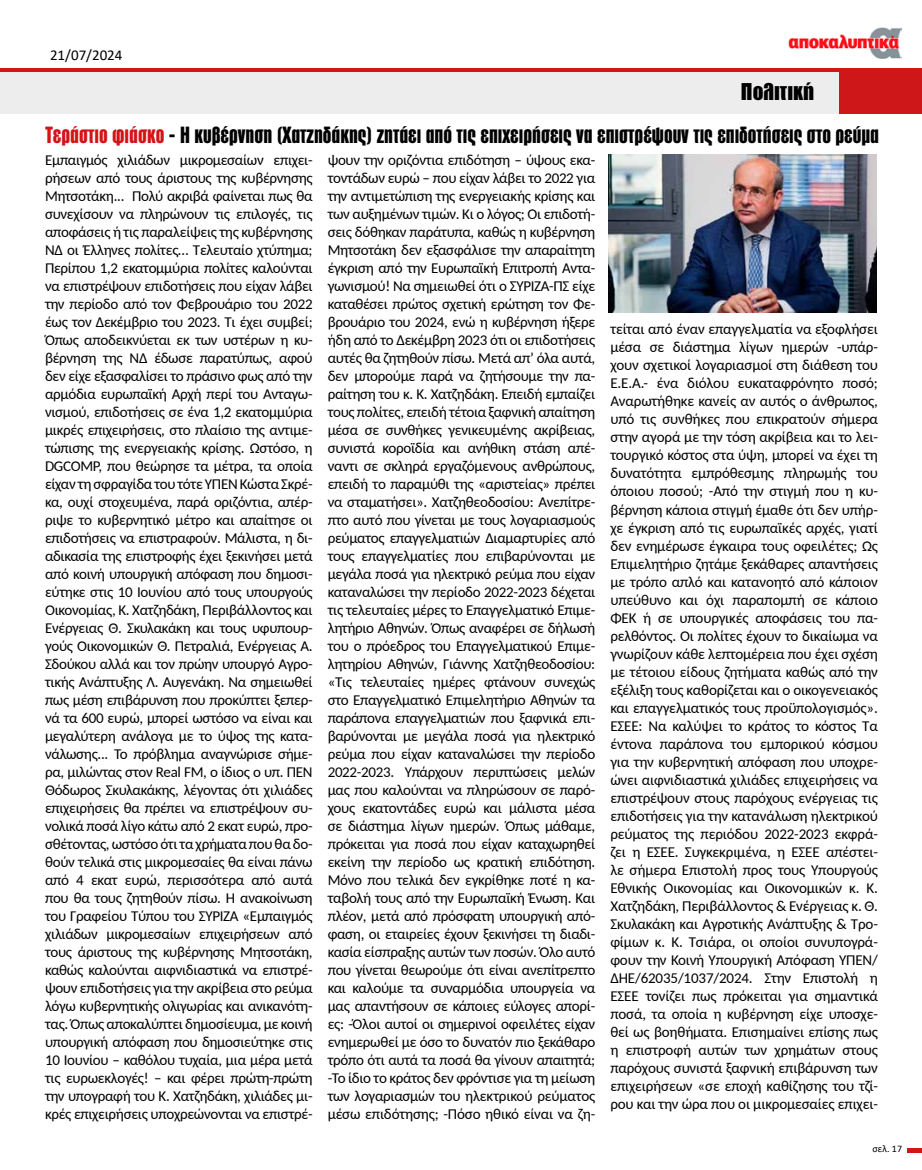
<style>
.page{position:relative;width:922px;height:1170px;background:#fff}
.page>*{position:absolute;margin:0;border:0;box-sizing:border-box;transform-origin:0 0}
.t1{font:900 22.5px "PF Fusion Sans";color:#000}
.t2{font:800 21.88px "PF Fusion Sans";color:#000}
.t3{font:15px/18px "Carlito";letter-spacing:-.01em;color:#000;text-align:justify}
.t4{font:15px "Calibri";color:#000}
.t5{font:10px "Calibri";color:#000}
.s1{color:#d51317}
</style>
<div class="page">
<div style="left:0;top:72px;width:921px;height:41px;background:#ededed"></div>
<hr style="left:0;top:68px;width:921px;height:3px;background:#cd1719">
<img style="left:788px;top:27px;width:113px;height:32px">
<svg style="left:907px;top:1148px;width:14px;height:3px"></svg>
<div style="left:839px;top:72px;width:82px;height:41px;background:#cd1719"></div>
<img style="left:608px;top:155px;width:268px;height:157px">
<p class="t4" style="left:50px;top:44px;width:74px">21/07/2024</p>
<h1 class="t1" style="left:740px;top:77px;width:75px">Πολιτική</h1>
<h2 class="t2" style="left:45px;top:123px;width:834px"><span class="s1">Τεράστιο φιάσκο</span> - Η κυβέρνηση (Χατζηδάκης) ζητάει από τις επιχειρήσεις να επιστρέψουν τις επιδοτήσεις στο ρεύμα</h2>
<p class="t3" style="left:45px;top:150px;width:269px">Εμπαιγμός χιλιάδων μικρομεσαίων επιχει&shy;ρήσεων από τους άριστους της κυβέρνησης Μητσοτάκη... Πολύ ακριβά φαίνεται πως θα συνεχίσουν να πληρώνουν τις επιλογές, τις αποφάσεις ή τις παραλείψεις της κυβέρνησης ΝΔ οι Έλληνες πολίτες… Τελευταίο χτύπημα; Περίπου 1,2 εκατομμύρια πολίτες καλούνται να επιστρέψουν επιδοτήσεις που είχαν λάβει την περίοδο από τον Φεβρουάριο του 2022 έως τον Δεκέμβριο του 2023. Tι έχει συμβεί; Όπως αποδεικνύεται εκ των υστέρων η κυ&shy;βέρνηση της ΝΔ έδωσε παρατύπως, αφού δεν είχε εξασφαλίσει το πράσινο φως από την αρμόδια ευρωπαϊκή Αρχή περί του Ανταγω&shy;νισμού, επιδοτήσεις σε ένα 1,2 εκατομμύρια μικρές επιχειρήσεις, στο πλαίσιο της αντιμε&shy;τώπισης της ενεργειακής κρίσης. Ωστόσο, η DGCOMP, που θεώρησε τα μέτρα, τα οποία είχαν τη σφραγίδα του τότε ΥΠΕΝ Κώστα Σκρέ&shy;κα, ουχί στοχευμένα, παρά οριζόντια, απέρ&shy;ριψε το κυβερνητικό μέτρο και απαίτησε οι επιδοτήσεις να επιστραφούν. Μάλιστα, η δι&shy;αδικασία της επιστροφής έχει ξεκινήσει μετά από κοινή υπουργική απόφαση που δημοσι&shy;εύτηκε στις 10 Ιουνίου από τους υπουργούς Οικονομίας, Κ. Χατζηδάκη, Περιβάλλοντος και Ενέργειας Θ. Σκυλακάκη και τους υφυπουρ&shy;γούς Οικονομικών Θ. Πετραλιά, Ενέργειας Α.<br>Σδούκου αλλά και τον πρώην υπουργό Αγρο&shy;τικής Ανάπτυξης Λ. Αυγενάκη. Να σημειωθεί πως μέση επιβάρυνση που προκύπτει ξεπερ&shy;νά τα 600 ευρώ, μπορεί ωστόσο να είναι και μεγαλύτερη ανάλογα με το ύψος της κατα&shy;νάλωσης... Το πρόβλημα αναγνώρισε σήμε&shy;ρα, μιλώντας στον Real FM, ο ίδιος ο υπ. ΠΕΝ Θόδωρος Σκυλακάκης, λέγοντας ότι χιλιάδες επιχειρήσεις θα πρέπει να επιστρέψουν συ&shy;νολικά ποσά λίγο κάτω από 2 εκατ ευρώ, προ&shy;σθέτοντας, ωστόσο ότι τα χρήματα που θα δο&shy;θούν τελικά στις μικρομεσαίες θα είναι πάνω από 4 εκατ ευρώ, περισσότερα από αυτά που θα τους ζητηθούν πίσω. H ανακοίνωση του Γραφείου Τύπου του ΣΥΡΙΖΑ «Εμπαιγμός χιλιάδων μικρομεσαίων επιχειρήσεων από τους άριστους της κυβέρνησης Μητσοτάκη, καθώς καλούνται αιφνιδιαστικά να επιστρέ&shy;ψουν επιδοτήσεις για την ακρίβεια στο ρεύμα λόγω κυβερνητικής ολιγωρίας και ανικανότη&shy;τας. Όπως αποκαλύπτει δημοσίευμα, με κοινή υπουργική απόφαση που δημοσιεύτηκε στις 10 Ιουνίου – καθόλου τυχαία, μια μέρα μετά τις ευρωεκλογές! – και φέρει πρώτη-πρώτη την υπογραφή του Κ. Χατζηδάκη, χιλιάδες μι&shy;κρές επιχειρήσεις υποχρεώνονται να επιστρέ-</p>
<p class="t3" style="left:327px;top:150px;width:269px">ψουν την οριζόντια επιδότηση – ύψους εκα&shy;τοντάδων ευρώ – που είχαν λάβει το 2022 για την αντιμετώπιση της ενεργειακής κρίσης και των αυξημένων τιμών. Κι ο λόγος; Οι επιδοτή&shy;σεις δόθηκαν παράτυπα, καθώς η κυβέρνηση Μητσοτάκη δεν εξασφάλισε την απαραίτητη έγκριση από την Ευρωπαϊκή Επιτροπή Αντα&shy;γωνισμού! Να σημειωθεί ότι ο ΣΥΡΙΖΑ-ΠΣ είχε καταθέσει πρώτος σχετική ερώτηση τον Φε&shy;βρουάριο του 2024, ενώ η κυβέρνηση ήξερε ήδη από το Δεκέμβρη 2023 ότι οι επιδοτήσεις αυτές θα ζητηθούν πίσω. Μετά απ’ όλα αυτά, δεν μπορούμε παρά να ζητήσουμε την πα&shy;ραίτηση του κ. Κ. Χατζηδάκη. Επειδή εμπαίζει τους πολίτες, επειδή τέτοια ξαφνική απαίτηση μέσα σε συνθήκες γενικευμένης ακρίβειας, συνιστά κοροϊδία και ανήθικη στάση απέ&shy;ναντι σε σκληρά εργαζόμενους ανθρώπους, επειδή το παραμύθι της «αριστείας» πρέπει να σταματήσει». Χατζηθεοδοσίου: Ανεπίτρε&shy;πτο αυτό που γίνεται με τους λογαριασμούς ρεύματος επαγγελματιών Διαμαρτυρίες από τους επαγγελματίες που επιβαρύνονται με μεγάλα ποσά για ηλεκτρικό ρεύμα που είχαν καταναλώσει την περίοδο 2022-2023 δέχεται τις τελευταίες μέρες το Επαγγελματικό Επιμε&shy;λητήριο Αθηνών. Όπως αναφέρει σε δήλωσή του ο πρόεδρος του Επαγγελματικού Επιμε&shy;λητηρίου Αθηνών, Γιάννης Χατζηθεοδοσίου: «Τις τελευταίες ημέρες φτάνουν συνεχώς στο Επαγγελματικό Επιμελητήριο Αθηνών τα παράπονα επαγγελματιών που ξαφνικά επι&shy;βαρύνονται με μεγάλα ποσά για ηλεκτρικό ρεύμα που είχαν καταναλώσει την περίοδο 2022-2023. Υπάρχουν περιπτώσεις μελών μας που καλούνται να πληρώσουν σε παρό&shy;χους εκατοντάδες ευρώ και μάλιστα μέσα σε διάστημα λίγων ημερών. Όπως μάθαμε, πρόκειται για ποσά που είχαν καταχωρηθεί εκείνη την περίοδο ως κρατική επιδότηση.<br>Μόνο που τελικά δεν εγκρίθηκε ποτέ η κα&shy;ταβολή τους από την Ευρωπαϊκή Ένωση. Και πλέον, μετά από πρόσφατη υπουργική από&shy;φαση, οι εταιρείες έχουν ξεκινήσει τη διαδι&shy;κασία είσπραξης αυτών των ποσών. Όλο αυτό που γίνεται θεωρούμε ότι είναι ανεπίτρεπτο και καλούμε τα συναρμόδια υπουργεία να μας απαντήσουν σε κάποιες εύλογες απορί&shy;ες: -Όλοι αυτοί οι σημερινοί οφειλέτες είχαν ενημερωθεί με όσο το δυνατόν πιο ξεκάθαρο τρόπο ότι αυτά τα ποσά θα γίνουν απαιτητά; -Το ίδιο το κράτος δεν φρόντισε για τη μείωση των λογαριασμών του ηλεκτρικού ρεύματος μέσω επιδότησης; -Πόσο ηθικό είναι να ζη-</p>
<p class="t3" style="left:610px;top:320px;width:269px">τείται από έναν επαγγελματία να εξοφλήσει μέσα σε διάστημα λίγων ημερών -υπάρ&shy;χουν σχετικοί λογαριασμοί στη διάθεση του Ε.Ε.Α.- ένα διόλου ευκαταφρόνητο ποσό; Αναρωτήθηκε κανείς αν αυτός ο άνθρωπος, υπό τις συνθήκες που επικρατούν σήμερα στην αγορά με την τόση ακρίβεια και το λει&shy;τουργικό κόστος στα ύψη, μπορεί να έχει τη δυνατότητα εμπρόθεσμης πληρωμής του όποιου ποσού; -Από την στιγμή που η κυ&shy;βέρνηση κάποια στιγμή έμαθε ότι δεν υπήρ&shy;χε έγκριση από τις ευρωπαϊκές αρχές, γιατί δεν ενημέρωσε έγκαιρα τους οφειλέτες; Ως Επιμελητήριο ζητάμε ξεκάθαρες απαντήσεις με τρόπο απλό και κατανοητό από κάποιον υπεύθυνο και όχι παραπομπή σε κάποιο ΦΕΚ ή σε υπουργικές αποφάσεις του πα&shy;ρελθόντος. Οι πολίτες έχουν το δικαίωμα να γνωρίζουν κάθε λεπτομέρεια που έχει σχέση με τέτοιου είδους ζητήματα καθώς από την εξέλιξη τους καθορίζεται και ο οικογενειακός και επαγγελματικός τους προϋπολογισμός».<br>ΕΣΕΕ: Να καλύψει το κράτος το κόστος Τα έντονα παράπονα του εμπορικού κόσμου για την κυβερνητική απόφαση που υποχρε&shy;ώνει αιφνιδιαστικά χιλιάδες επιχειρήσεις να επιστρέψουν στους παρόχους ενέργειας τις επιδοτήσεις για την κατανάλωση ηλεκτρικού ρεύματος της περιόδου 2022-2023 εκφρά&shy;ζει η ΕΣΕΕ. Συγκεκριμένα, η ΕΣΕΕ απέστει&shy;λε σήμερα Επιστολή προς τους Υπουργούς Εθνικής Οικονομίας και Οικονομικών κ. Κ.<br>Χατζηδάκη, Περιβάλλοντος &amp; Ενέργειας κ. Θ.<br>Σκυλακάκη και Αγροτικής Ανάπτυξης &amp; Τρο&shy;φίμων κ. Κ. Τσιάρα, οι οποίοι συνυπογρά&shy;φουν την Κοινή Υπουργική Απόφαση ΥΠΕΝ/ ΔΗΕ/62035/1037/2024. Στην Επιστολή η ΕΣΕΕ τονίζει πως πρόκειται για σημαντικά ποσά, τα οποία η κυβέρνηση είχε υποσχε&shy;θεί ως βοηθήματα. Επισημαίνει επίσης πως η επιστροφή αυτών των χρημάτων στους παρόχους συνιστά ξαφνική επιβάρυνση των επιχειρήσεων «σε εποχή καθίζησης του τζί&shy;ρου και την ώρα που οι μικρομεσαίες επιχει-</p>
<p class="t5" style="left:872px;top:1141px;width:31px">σελ. 17</p>
</div>
